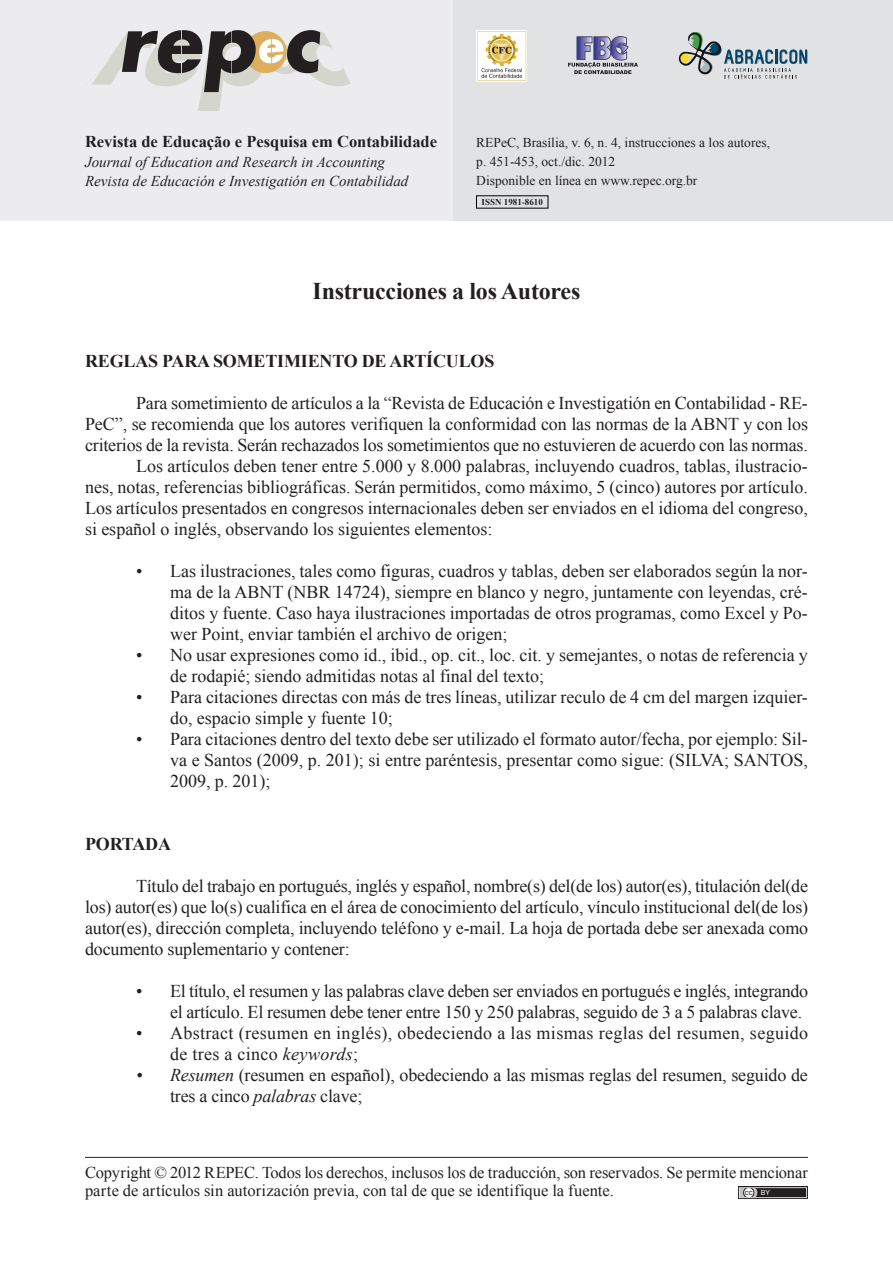
<style>
.page{position:relative;width:893px;height:1263px;background:#fff}
.page>*{position:absolute;margin:0;border:0;box-sizing:border-box;transform-origin:0 0}
.t1{font:700 24px "Times New Roman";letter-spacing:-.01em;color:#231f20}
.t2{font:18px/21px "Times New Roman";color:#231f20}
.t3{font:18px/21px "Times New Roman";letter-spacing:.02em;color:#231f20}
.t4{font:700 18px "Times New Roman";letter-spacing:-.01em;color:#231f20}
.t5{font:16.5px/18px "Times New Roman";letter-spacing:-.005em;color:#231f20}
.t6{font:700 16.5px "Times New Roman";color:#231f20}
.t7{font:italic 15px/19.2px "Times New Roman";color:#231f20}
.t8{font:13.5px/18.1px "Times New Roman";color:#231f20}
.t9{font:700 9px "Times New Roman";color:#231f20}
.t10{font:7.5px "Arial";color:#231f20}
.s1{font-style:italic}
.s2{font-size:7.05px;color:#fff}
</style>
<div class="page">
<div style="left:0;top:0;width:454px;height:220px;background:#ececee"></div>
<div style="left:454px;top:0;width:439px;height:220px;background:#e1e2e4"></div>
<svg style="left:92px;top:30px;width:259px;height:81px"></svg>
<hr style="left:85px;top:1157px;width:723px;height:1px;background:#231f20">
<svg style="left:568px;top:36px;width:70px;height:38px"></svg>
<svg style="left:476px;top:30px;width:51px;height:52px"></svg>
<svg style="left:477px;top:31px;width:49px;height:50px;background:#e7ddbf"></svg>
<svg style="left:678px;top:32px;width:130px;height:47px"></svg>
<svg style="left:738px;top:1186px;width:70px;height:13px"></svg>
<svg style="left:739px;top:1187px;width:68px;height:11px"></svg>
<p class="t6" style="left:85px;top:131px;width:354px">Revista de Educação e Pesquisa em Contabilidade</p>
<p class="t7" style="left:85px;top:152px;width:325px">Journal of Education and Research in Accounting<br>Revista de Educación e Investigatión en Contabilidad</p>
<p class="t8" style="left:476px;top:134px;width:295px">REPeC, Brasília, v. 6, n. 4, instrucciones a los autores, p. 451-453, oct./dic. 2012</p>
<p class="t8" style="left:476px;top:171px;width:223px">Disponible en línea en www.repec.org.br</p>
<p class="t9" style="left:482px;top:196px;width:63px">ISSN 1981-8610</p>
<h1 class="t1" style="left:313px;top:275px;width:269px">Instrucciones a los Autores</h1>
<p class="t4" style="left:85px;top:349px;width:411px">REGLAS PARA SOMETIMIENTO DE ARTÍCULOS</p>
<p class="t2" style="left:136px;top:392px;width:673px">Para sometimiento de artículos a la “Revista de Educación e Investigatión en Contabilidad - RE-</p>
<p class="t2" style="left:85px;top:413px;width:724px">PeC”, se recomienda que los autores verifiquen la conformidad con las normas de la ABNT y con los</p>
<p class="t2" style="left:85px;top:434px;width:724px">criterios de la revista. Serán rechazados los sometimientos que no estuvieren de acuerdo con las normas.</p>
<p class="t2" style="left:136px;top:455px;width:673px">Los artículos deben tener entre 5.000 y 8.000 palabras, incluyendo cuadros, tablas, ilustracio-</p>
<p class="t2" style="left:85px;top:476px;width:724px">nes, notas, referencias bibliográficas. Serán permitidos, como máximo, 5 (cinco) autores por artículo.</p>
<p class="t2" style="left:85px;top:497px;width:724px">Los artículos presentados en congresos internacionales deben ser enviados en el idioma del congreso,</p>
<p class="t2" style="left:85px;top:518px;width:409px">si español o inglés, observando los siguientes elementos:</p>
<p class="t2" style="left:170px;top:560px;width:639px;text-align:justify;text-indent:-34px">• Las ilustraciones, tales como figuras, cuadros y tablas, deben ser elaborados según la nor&shy;ma de la ABNT (NBR 14724), siempre en blanco y negro, juntamente con leyendas, cré&shy;ditos y fuente. Caso haya ilustraciones importadas de otros programas, como Excel y Po&shy;wer Point, enviar también el archivo de origen;</p>
<p class="t2" style="left:170px;top:644px;width:639px;text-indent:-34px">• No usar expresiones como id., ibid., op. cit., loc. cit. y semejantes, o notas de referencia y de rodapié; siendo admitidas notas al final del texto;</p>
<p class="t2" style="left:170px;top:686px;width:639px;text-indent:-34px">• Para citaciones directas con más de tres líneas, utilizar reculo de 4 cm del margen izquier&shy;do, espacio simple y fuente 10;</p>
<p class="t2" style="left:170px;top:728px;width:639px;text-align:justify;text-indent:-34px">• Para citaciones dentro del texto debe ser utilizado el formato autor/fecha, por ejemplo: Sil&shy;va e Santos (2009, p. 201); si entre paréntesis, presentar como sigue: (SILVA; SANTOS, 2009, p. 201);</p>
<p class="t4" style="left:85px;top:832px;width:87px">PORTADA</p>
<p class="t2" style="left:85px;top:875px;width:725px;text-align:justify;text-indent:51px">Título del trabajo en portugués, inglés y español, nombre(s) del(de los) autor(es), titulación del(de los) autor(es) que lo(s) cualifica en el área de conocimiento del artículo, vínculo institucional del(de los) autor(es), dirección completa, incluyendo teléfono y e-mail. La hoja de portada debe ser anexada como documento suplementario y contener:</p>
<p class="t2" style="left:170px;top:980px;width:640px;text-indent:-34px">• El título, el resumen y las palabras clave deben ser enviados en portugués e inglés, integrando el artículo. El resumen debe tener entre 150 y 250 palabras, seguido de 3 a 5 palabras clave.</p>
<p class="t3" style="left:170px;top:1022px;width:639px;text-indent:-34px">• Abstract (resumen en inglés), obedeciendo a las mismas reglas del resumen, seguido de tres a cinco <span class="s1">keywords</span>;</p>
<p class="t2" style="left:170px;top:1064px;width:639px;text-indent:-34px"><span class="s1">• Resumen</span> (resumen en español), obedeciendo a las mismas reglas del resumen, seguido de tres a cinco <span class="s1">palabras</span> clave;</p>
<p class="t5" style="left:85px;top:1163px;width:724px">Copyright © 2012 REPEC. Todos los derechos, inclusos los de traducción, son reservados. Se permite mencionar parte de artículos sin autorización previa, con tal de que se identifique la fuente.</p>
<p class="t10" style="left:745px;top:1187px;width:27px">cc <span class="s2">BY</span></p>
</div>
